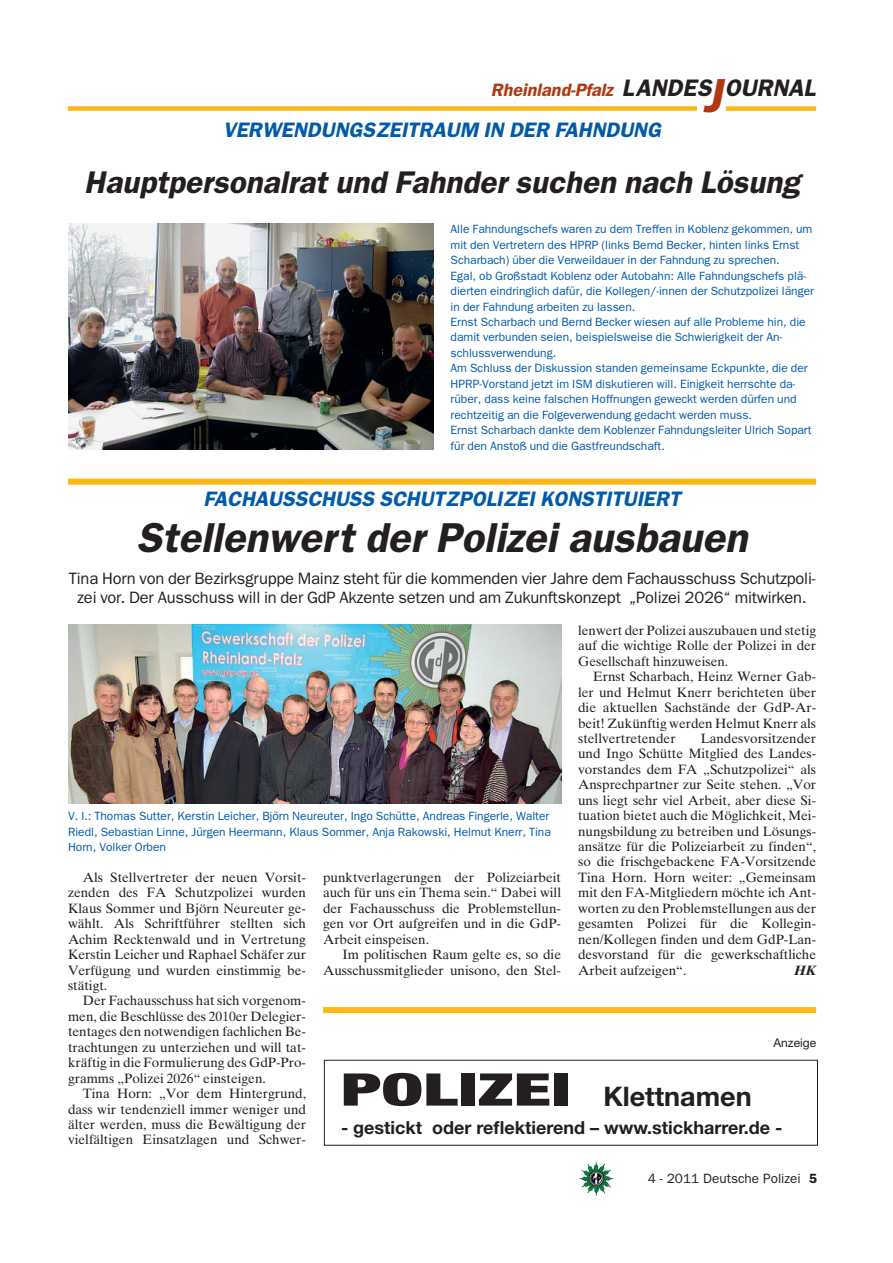
<style>
.page{position:relative;width:893px;height:1263px;background:#fff}
.page>*{position:absolute;margin:0;border:0;box-sizing:border-box;transform-origin:0 0}
.t1{font:42px "Franklin Gothic Demi Oblique OV PEXPPA";color:#231f20}
.t2{font:31.5px "Franklin Gothic Demi Oblique OV PEXPPA";color:#231f20}
.t3{font:27px "Helvetica Neue Bold OV UEXPPA";color:#231f20}
.t4{font:24px "Franklin Gothic Demi Oblique OV PEXPPA";color:#231f20}
.t5{font:21px "Franklin Gothic Demi Oblique OV PEXPPA";color:#015aaa}
.t6{font:18px "Helvetica Neue Bold OV UEXPPA";color:#231f20}
.t7{font:18px "Franklin Gothic Demi Oblique OV PEXPPA";color:#b23814}
.t8{font:16.5px/18.8px "Franklin Gothic Book OV NEXPPA";letter-spacing:-.01em;color:#231f20;text-align:center}
.t9{font:13.5px/15.5px "Times Ten Roman OV JEXPPA";color:#231f20;text-align:justify}
.t10{font:13.5px "Franklin Gothic Book OV NEXPPA";color:#231f20}
.t11{font:13.5px "Times Ten Bold Italic OV LEXPPA";color:#231f20}
.t12{font:12px/15.5px "Franklin Gothic Book OV NEXPPA";color:#015aaa}
.t13{font:12px "Helvetica Neue Roman OV GEXPPA";color:#231f20}
.s1{font-size:48px;color:#b23814}
.s2{font-family:"Helvetica Neue Condensed Black OV SEXPPA";font-size:45px}
.s3{font-family:"Franklin Gothic Demi OV MEXPPA"}
</style>
<div class="page">
<img style="left:581px;top:1164px;width:32px;height:32px">
<div style="left:68px;top:106px;width:629px;height:5px;background:#fcb814"></div>
<div style="left:726px;top:106px;width:90px;height:5px;background:#fcb814"></div>
<img style="left:68px;top:223px;width:366px;height:226px">
<div style="left:68px;top:479px;width:748px;height:6px;background:#fcb814"></div>
<img style="left:69px;top:625px;width:492px;height:178px">
<div style="left:323px;top:1007px;width:493px;height:6px;background:#fcb814"></div>
<div style="left:324px;top:1060px;width:494px;height:86px;border:1px solid #231f20"></div>
<h3 class="t4" style="left:622px;top:79px;width:195px">LANDES<span class="s1">J</span> OURNAL</h3>
<h3 class="t7" style="left:491px;top:83px;width:124px">Rheinland-Pfalz</h3>
<h3 class="t5" style="left:223px;top:121px;width:439px">VERWENDUNGSZEITRAUM IN DER FAHNDUNG</h3>
<h2 class="t2" style="left:84px;top:170px;width:717px">Hauptpersonalrat und Fahnder suchen nach Lösung</h2>
<p class="t12" style="left:451px;top:222px;width:365px">Alle Fahndungschefs waren zu dem Treffen in Koblenz gekommen, um mit den Vertretern des HPRP (links Bernd Becker, hinten links Ernst Scharbach) über die Verweildauer in der Fahndung zu sprechen.<br>Egal, ob Großstadt Koblenz oder Autobahn: Alle Fahndungschefs plä&shy;dierten eindringlich dafür, die Kollegen/-innen der Schutzpolizei länger in der Fahndung arbeiten zu lassen.<br>Ernst Scharbach und Bernd Becker wiesen auf alle Probleme hin, die damit verbunden seien, beispielsweise die Schwierigkeit der An&shy;schlussverwendung.<br>Am Schluss der Diskussion standen gemeinsame Eckpunkte, die der HPRP-Vorstand jetzt im ISM diskutieren will. Einigkeit herrschte da&shy;rüber, dass keine falschen Hoffnungen geweckt werden dürfen und rechtzeitig an die Folgeverwendung gedacht werden muss.<br>Ernst Scharbach dankte dem Koblenzer Fahndungsleiter Ulrich Sopart für den Anstoß und die Gastfreundschaft.</p>
<h3 class="t5" style="left:204px;top:490px;width:478px">FACHAUSSCHUSS SCHUTZPOLIZEI KONSTITUIERT</h3>
<h1 class="t1" style="left:137px;top:522px;width:612px">Stellenwert der Polizei ausbauen</h1>
<p class="t8" style="left:69px;top:570px;width:748px">Tina Horn von der Bezirksgruppe Mainz steht für die kommenden vier Jahre dem Fachausschuss Schutzpoli&shy;zei vor. Der Ausschuss will in der GdP Akzente setzen und am Zukunftskonzept „Polizei 2026“ mitwirken.</p>
<p class="t9" style="left:578px;top:624px;width:239px">lenwert der Polizei auszubauen und stetig auf die wichtige Rolle der Polizei in der Gesellschaft hinzuweisen.</p>
<p class="t9" style="left:578px;top:670px;width:240px;text-indent:15px">Ernst Scharbach, Heinz Werner Gab&shy;ler und Helmut Knerr berichteten über die aktuellen Sachstände der GdP-Ar&shy;beit! Zukünftig werden Helmut Knerr als stellvertretender</p>
<p class="t9" style="left:578px;top:732px;width:240px;text-indent:123px">Landesvorsitzender und Ingo Schütte Mitglied des Landes&shy;vorstandes dem FA „Schutzpolizei“ als Ansprechpartner zur Seite stehen. „Vor uns liegt sehr viel Arbeit, aber diese Si&shy;tuation bietet auch die Möglichkeit, Mei&shy;nungsbildung zu betreiben und Lösungs&shy;ansätze für die Polizeiarbeit zu finden“, so die frischgebackene FA-Vorsitzende Tina Horn. Horn weiter: „Gemeinsam mit den FA-Mitgliedern möchte ich Ant&shy;worten zu den Problemstellungen aus der gesamten Polizei für die Kollegin&shy;nen/Kollegen finden und dem GdP-Lan&shy;desvorstand für die gewerkschaftliche Arbeit aufzeigen“.</p>
<p class="t12" style="left:68px;top:809px;width:484px">V. l.: Thomas Sutter, Kerstin Leicher, Björn Neureuter, Ingo Schütte, Andreas Fingerle, Walter<br>Riedl, Sebastian Linne, Jürgen Heermann, Klaus Sommer, Anja Rakowski, Helmut Knerr, Tina<br>Horn, Volker Orben</p>
<p class="t9" style="left:68px;top:871px;width:239px;text-indent:15px">Als Stellvertreter der neuen Vorsit&shy;zenden des FA Schutzpolizei wurden Klaus Sommer und Björn Neureuter ge&shy;wählt. Als Schriftführer stellten sich Achim Recktenwald und in Vertretung Kerstin Leicher und Raphael Schäfer zur Verfügung und wurden einstimmig be&shy;stätigt.</p>
<p class="t9" style="left:68px;top:995px;width:240px;text-indent:15px">Der Fachausschuss hat sich vorgenom&shy;men, die Beschlüsse des 2010er Delegier&shy;tentages den notwendigen fachlichen Be&shy;trachtungen zu unterziehen und will tat&shy;kräftig in die Formulierung des GdP-Pro&shy;gramms „Polizei 2026“ einsteigen.</p>
<p class="t9" style="left:68px;top:1087px;width:239px;text-indent:15px">Tina Horn: „Vor dem Hintergrund, dass wir tendenziell immer weniger und älter werden, muss die Bewältigung der vielfältigen Einsatzlagen und Schwer-</p>
<p class="t9" style="left:323px;top:871px;width:240px">punktverlagerungen der Polizeiarbeit auch für uns ein Thema sein.“ Dabei will der Fachausschuss die Problemstellun&shy;gen vor Ort aufgreifen und in die GdP-Arbeit einspeisen.</p>
<p class="t9" style="left:323px;top:948px;width:239px;text-align:right">Im politischen Raum gelte es, so die<br>Ausschussmitglieder unisono, den Stel-</p>
<p class="t11" style="left:794px;top:965px;width:23px">HK</p>
<p class="t13" style="left:773px;top:1038px;width:44px">Anzeige</p>
<h3 class="t3" style="left:341px;top:1086px;width:412px"><span class="s2">POLIZEI</span> Klettnamen</h3>
<h3 class="t6" style="left:341px;top:1121px;width:443px">- gestickt oder reflektierend – www.stickharrer.de -</h3>
<p class="t10" style="left:648px;top:1173px;width:171px">4 - 2011 Deutsche Polizei <span class="s3">5</span></p>
</div>
